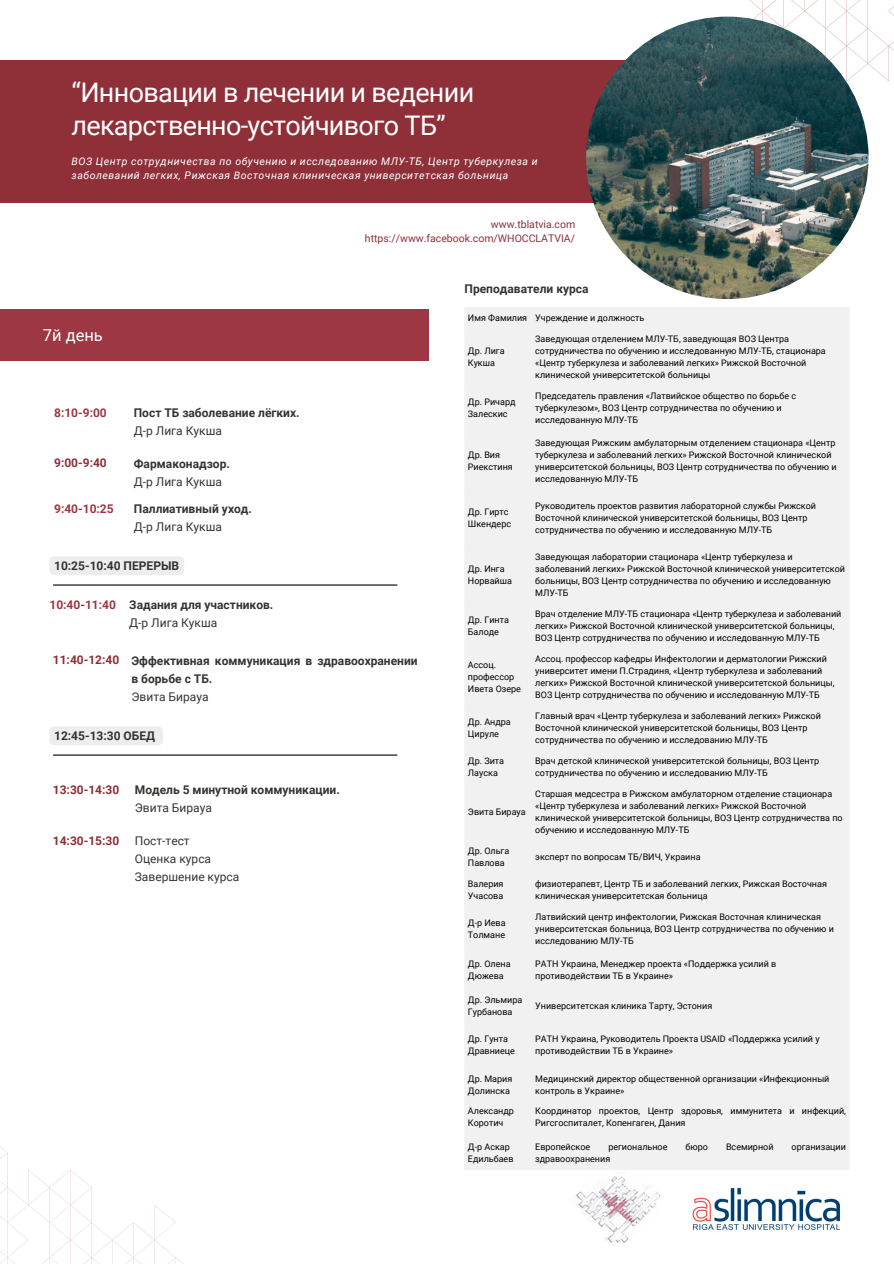
<style>
.page{position:relative;width:894px;height:1264px;background:#fff}
.page>*{position:absolute;margin:0;border:0;box-sizing:border-box;transform-origin:0 0}
.t1{font:27px/32.7px "Roboto";letter-spacing:-.025em;color:#fff}
.t2{font:16.5px "Roboto";color:#fff}
.t3{font:700 12px/18px "Roboto";color:#343431}
.t4{font:700 12px "Roboto";color:#8f2f38}
.t5{font:12px/18px "Roboto";color:#343431}
.t6{font:700 12px "Roboto";color:#9d3743}
.t7{font:italic 10.5px/14px "Roboto";letter-spacing:.05em;color:#fff}
.t8{font:10.5px "Roboto";color:#8f2f38}
.t9{font:9px/12px "Roboto";color:#000}
.s1{font-weight:400}
</style>
<div class="page">
<div style="left:0;top:309px;width:428px;height:52px;background:#9d3743"></div>
<svg style="left:699px;top:0;width:194px;height:151px"></svg>
<div style="left:0;top:61px;width:644px;height:141px;background:#8f2f38"></div>
<svg style="left:0;top:1146px;width:182px;height:117px"></svg>
<hr style="left:53px;top:754px;width:344px;height:1px;background:#000">
<div style="left:49px;top:726px;width:114px;height:19px;background:#ededed"></div>
<hr style="left:53px;top:584px;width:344px;height:1px;background:#000">
<div style="left:49px;top:556px;width:135px;height:19px;background:#ededed"></div>
<img style="left:586px;top:17px;width:282px;height:282px;border-radius:50%">
<img style="left:670px;top:1169px;width:179px;height:62px">
<img style="left:568px;top:1169px;width:98px;height:74px">
<div style="left:464px;top:307px;width:385px;height:862px;background:#f1f1f2"></div>
<p class="t1" style="left:72px;top:77px;width:404px">“Инновации в лечении и ведении лекарственно-устойчивого ТБ”</p>
<p class="t7" style="left:72px;top:154px;width:467px">ВОЗ Центр сотрудничества по обучению и исследованию МЛУ-ТБ, Центр туберкулеза и заболеваний легких, Рижская Восточная клиническая университетская больница</p>
<h3 class="t8" style="left:491px;top:218px;width:86px">www.tblatvia.com</h3>
<h5 class="t8" style="left:365px;top:232px;width:211px">https://www.facebook.com/WHOCCLATVIA/</h5>
<p class="t2" style="left:43px;top:325px;width:61px">7й день</p>
<h4 class="t6" style="left:54px;top:406px;width:54px">8:10-9:00</h4>
<h2 class="t3" style="left:134px;top:404px;width:167px">Пост ТБ заболевание лёгких.<br><span class="s1">Д-р Лига Кукша</span></h2>
<h5 class="t4" style="left:54px;top:456px;width:54px">9:00-9:40</h5>
<h3 class="t6" style="left:54px;top:502px;width:61px">9:40-10:25</h3>
<p class="t3" style="left:134px;top:454px;width:98px">Фармаконадзор.<br><span class="s1">Д-р Лига Кукша</span></p>
<h5 class="t3" style="left:134px;top:500px;width:119px">Паллиативный уход.<br><span class="s1">Д-р Лига Кукша</span></h5>
<p class="t3" style="left:54px;top:556px;width:126px">10:25-10:40 ПЕРЕРЫВ</p>
<p class="t6" style="left:49px;top:598px;width:68px">10:40-11:40</p>
<p class="t3" style="left:129px;top:596px;width:146px">Задания для участников.<br><span class="s1">Д-р Лига Кукша</span></p>
<h3 class="t4" style="left:53px;top:652px;width:68px">11:40-12:40</h3>
<h1 class="t3" style="left:131px;top:652px;width:287px">Эффективная коммуникация в здравоохранении в борьбе с ТБ.<br><span class="s1">Эвита Бирауа</span></h1>
<p class="t3" style="left:54px;top:726px;width:102px">12:45-13:30 ОБЕД</p>
<p class="t4" style="left:53px;top:782px;width:68px">13:30-14:30</p>
<p class="t3" style="left:135px;top:780px;width:206px">Модель 5 минутной коммуникации.<br><span class="s1">Эвита Бирауа</span></p>
<h3 class="t4" style="left:53px;top:833px;width:68px">14:30-15:30</h3>
<p class="t5" style="left:135px;top:832px;width:106px">Пост-тест<br>Оценка курса<br>Завершение курса</p>
<p class="t3" style="left:464px;top:279px;width:125px">Преподаватели курса</p>
<h5 class="t9" style="left:468px;top:312px;width:61px">Имя Фамилия</h5>
<h3 class="t9" style="left:535px;top:312px;width:111px">Учреждение и должность</h3>
<h5 class="t9" style="left:468px;top:345px;width:38px">Др. Лига<br>Кукша</h5>
<h3 class="t9" style="left:535px;top:333px;width:292px">Заведующая отделением МЛУ-ТБ, заведующая ВОЗ Центра сотрудничества по обучению и исследованную МЛУ-ТБ, стационара «Центр туберкулеза и заболеваний легких» Рижской Восточной клинической университетской больницы</h3>
<p class="t9" style="left:468px;top:396px;width:49px">Др. Ричард<br>Залескис</p>
<h3 class="t9" style="left:535px;top:390px;width:262px">Председатель правления «Латвийское общество по борьбе с туберкулезом», ВОЗ Центр сотрудничества по обучению и исследованную МЛУ-ТБ</h3>
<h5 class="t9" style="left:468px;top:449px;width:46px">Др. Вия<br>Риекстиня</h5>
<h3 class="t9" style="left:535px;top:437px;width:303px">Заведующая Рижским амбулаторным отделением стационара «Центр туберкулеза и заболеваний легких» Рижской Восточной клинической университетской больницы, ВОЗ Центр сотрудничества по обучению и исследованную МЛУ-ТБ</h3>
<h5 class="t9" style="left:468px;top:506px;width:45px">Др. Гиртс<br>Шкендерс</h5>
<p class="t9" style="left:535px;top:500px;width:282px">Руководитель проектов развития лабораторной службы Рижской<br>Восточной клинической университетской больницы, ВОЗ Центр сотрудничества по обучению и исследованную МЛУ-ТБ</p>
<p class="t9" style="left:468px;top:563px;width:45px">Др. Инга<br>Норвайша</p>
<p class="t9" style="left:535px;top:551px;width:311px">Заведующая лаборатории стационара «Центр туберкулеза и заболеваний легких» Рижской Восточной клинической университетской больницы, ВОЗ Центр сотрудничества по обучению и исследованную МЛУ-ТБ</p>
<p class="t9" style="left:468px;top:614px;width:42px">Др. Гинта<br>Балоде</p>
<p class="t9" style="left:535px;top:608px;width:307px">Врач отделение МЛУ-ТБ стационара «Центр туберкулеза и заболеваний легких» Рижской Восточной клинической университетской больницы,<br>ВОЗ Центр сотрудничества по обучению и исследованную МЛУ-ТБ</p>
<p class="t9" style="left:468px;top:659px;width:48px">Ассоц. профессор</p>
<p class="t9" style="left:468px;top:683px;width:55px">Ивета Озере</p>
<p class="t9" style="left:535px;top:653px;width:301px">Ассоц. профессор кафедры Инфектологии и дерматологии Рижский университет имени П.Страдиня, «Центр туберкулеза и заболеваний легких» Рижской Восточной клинической университетской больницы, ВОЗ Центр сотрудничества по обучению и исследованную МЛУ-ТБ</p>
<p class="t9" style="left:468px;top:716px;width:44px">Др. Андра<br>Цируле</p>
<p class="t9" style="left:535px;top:710px;width:287px">Главный врач «Центр туберкулеза и заболеваний легких» Рижской<br>Восточной клинической университетской больницы, ВОЗ Центр сотрудничества по обучению и исследованию МЛУ-ТБ</p>
<p class="t9" style="left:468px;top:755px;width:38px">Др. Зита<br>Лауска</p>
<p class="t9" style="left:535px;top:755px;width:285px">Врач детской клинической университетской больницы, ВОЗ Центр сотрудничества по обучению и исследованию МЛУ-ТБ</p>
<p class="t9" style="left:468px;top:806px;width:59px">Эвита Бирауа</p>
<p class="t9" style="left:535px;top:788px;width:309px">Старшая медсестра в Рижском амбулаторном отделение стационара «Центр туберкулеза и заболеваний легких» Рижской Восточной клинической университетской больницы, ВОЗ Центр сотрудничества по обучению и исследованную МЛУ-ТБ</p>
<p class="t9" style="left:468px;top:845px;width:43px">Др. Ольга<br>Павлова</p>
<p class="t9" style="left:535px;top:851px;width:167px">эксперт по вопросам ТБ/ВИЧ, Украина</p>
<p class="t9" style="left:468px;top:878px;width:37px">Валерия<br>Учасова</p>
<p class="t9" style="left:535px;top:878px;width:293px">физиотерапевт, Центр ТБ и заболеваний легких, Рижская Восточная клиническая университетская больница</p>
<p class="t9" style="left:468px;top:917px;width:39px">Д-р Иева<br>Толмане</p>
<p class="t9" style="left:535px;top:911px;width:287px">Латвийский центр инфектологии, Рижская Восточная клиническая</p>
<p class="t9" style="left:535px;top:923px;width:300px">университетская больница, ВОЗ Центр сотрудничества по обучению и исследованию МЛУ-ТБ</p>
<p class="t9" style="left:468px;top:957px;width:44px">Др. Олена<br>Дюжева</p>
<p class="t9" style="left:535px;top:957px;width:242px">PATH Украина, Менеджер проекта «Поддержка усилий в противодействии ТБ в Украине»</p>
<p class="t9" style="left:468px;top:993px;width:56px">Др. Эльмира<br>Гурбанова</p>
<p class="t9" style="left:535px;top:999px;width:178px">Университетская клиника Тарту, Эстония</p>
<p class="t9" style="left:468px;top:1032px;width:49px">Др. Гунта<br>Дравниеце</p>
<p class="t9" style="left:535px;top:1032px;width:286px">PATH Украина, Руководитель Проекта USAID «Поддержка усилий у противодействии ТБ в Украине»</p>
<p class="t9" style="left:468px;top:1072px;width:46px">Др. Мария<br>Долинска</p>
<p class="t9" style="left:535px;top:1072px;width:296px">Медицинский директор общественной организации «Инфекционный контроль в Украине»</p>
<p class="t9" style="left:468px;top:1105px;width:47px">Александр<br>Коротич</p>
<p class="t9" style="left:468px;top:1141px;width:47px">Д-р Аскар<br>Едильбаев</p>
<p class="t9" style="left:535px;top:1105px;width:312px">Координатор проектов, Центр здоровья, иммунитета и инфекций,<br>Ригсгоспиталет, Копенгаген, Дания</p>
<p class="t9" style="left:535px;top:1141px;width:57px">Европейское</p>
<p class="t9" style="left:608px;top:1141px;width:61px">региональное</p>
<p class="t9" style="left:685px;top:1141px;width:24px">бюро</p>
<p class="t9" style="left:725px;top:1141px;width:49px">Всемирной</p>
<p class="t9" style="left:791px;top:1141px;width:56px">организации</p>
<p class="t9" style="left:535px;top:1153px;width:76px">здравоохранения</p>
</div>
